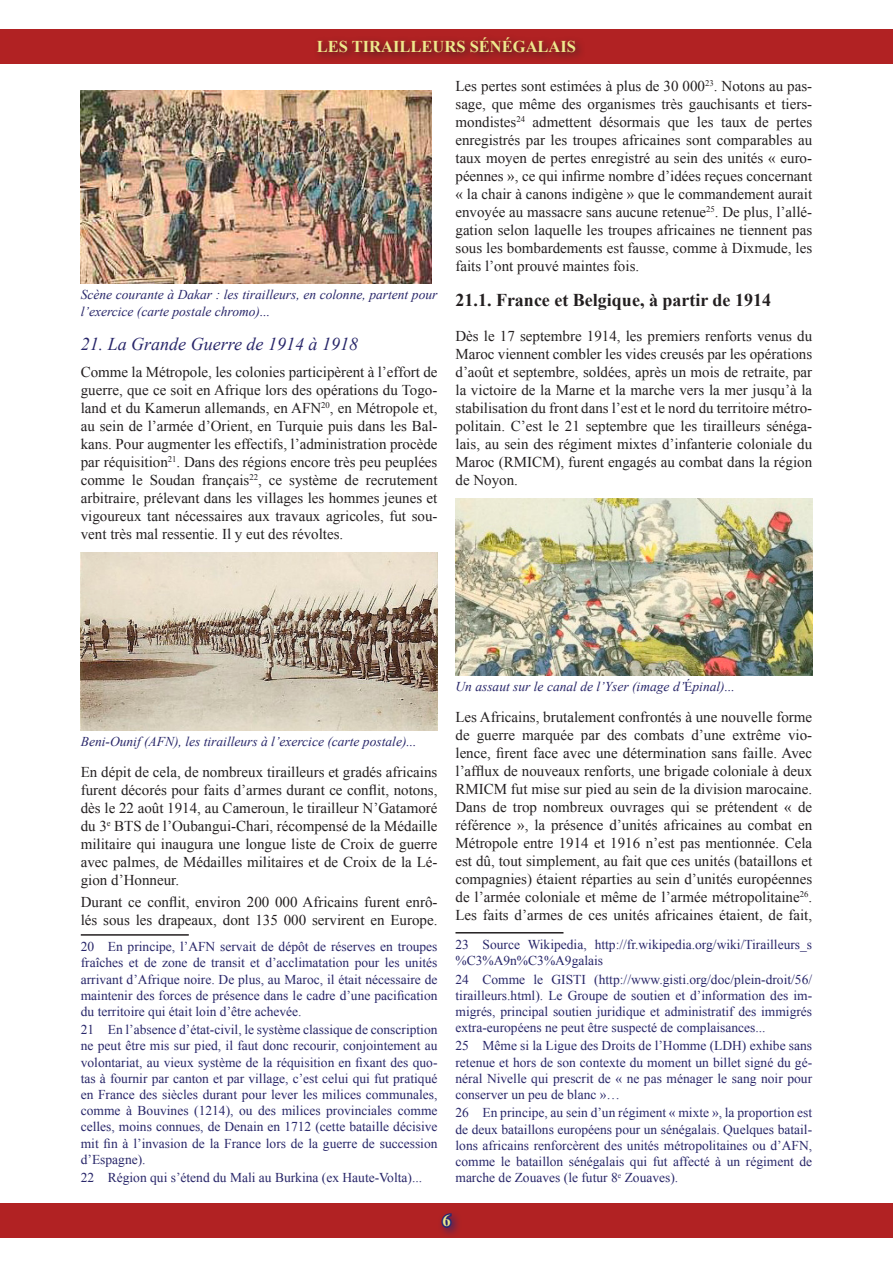
<style>
.page{position:relative;width:893px;height:1263px;background:#fff}
.page>*{position:absolute;margin:0;border:0;box-sizing:border-box;transform-origin:0 0}
.Titre_3{font:700 18px "Times New Roman";color:#231f20}
.Titre_2{font:italic 18px "Times New Roman";color:#282669}
.t1{font:700 16.5px "Times New Roman";color:#eee88c}
.t2{font:15px/18px "Times New Roman";color:#231f20;text-align:justify}
.Note_bdp{font:13.5px/16.2px "Times New Roman";color:#282669;text-align:justify}
.Légende{font:italic 13.5px/16.2px "Times New Roman";color:#282669}
.s1{font-style:normal}
</style>
<div class="page">
<div style="left:0;top:30px;width:893px;height:34px;background:#b12223"></div>
<div style="left:313px;top:33px;width:273px;height:30px;background:#231f20;opacity:.75"></div>
<div style="left:0;top:1203px;width:893px;height:34px;background:#b12223"></div>
<div style="left:437px;top:1209px;width:25px;height:29px;background:#282873;opacity:.75"></div>
<svg style="left:439px;top:1211px;width:15px;height:19px"></svg>
<img style="left:81px;top:90px;width:350px;height:194px">
<img style="left:81px;top:552px;width:356px;height:179px">
<hr style="left:81px;top:934px;width:108px;height:2px;background:#231f20">
<img style="left:455px;top:498px;width:357px;height:177px">
<hr style="left:455px;top:932px;width:108px;height:1px;background:#231f20">
<p class="t1" style="left:317px;top:35px;width:261px">LES TIRAILLEURS SÉNÉGALAIS</p>
<p class="Légende" style="left:81px;top:287px;width:358px">Scène courante à Dakar : les tirailleurs, en colonne, partent pour l’exercice (carte postale chromo)...</p>
<p class="Titre_2" style="left:81px;top:332px;width:279px">21. La Grande Guerre de 1914 à 1918</p>
<p class="t2" style="left:81px;top:362px;width:358px">Comme la Métropole, les colonies participèrent à l’effort de guerre, que ce soit en Afrique lors des opérations du Togo&shy;land et du Kamerun allemands, en AFN<sup>20</sup>, en Métropole et, au sein de l’armée d’Orient, en Turquie puis dans les Bal&shy;kans. Pour augmenter les effectifs, l’administration procède par réquisition<sup>21</sup>. Dans des régions encore très peu peuplées comme le Soudan français<sup>22</sup>, ce système de recrutement arbitraire, prélevant dans les villages les hommes jeunes et vigoureux tant nécessaires aux travaux agricoles, fut sou&shy;vent très mal ressentie. Il y eut des révoltes.</p>
<p class="t2" style="left:455px;top:77px;width:358px">Les pertes sont estimées à plus de 30 000<sup>23</sup>. Notons au pas&shy;sage, que même des organismes très gauchisants et tiers&shy;mondistes<sup>24</sup> admettent désormais que les taux de pertes enregistrés par les troupes africaines sont comparables au taux moyen de pertes enregistré au sein des unités « euro&shy;péennes », ce qui infirme nombre d’idées reçues concernant « la chair à canons indigène » que le commandement aurait envoyée au massacre sans aucune retenue<sup>25</sup>. De plus, l’allé&shy;gation selon laquelle les troupes africaines ne tiennent pas sous les bombardements est fausse, comme à Dixmude, les faits l’ont prouvé maintes fois.</p>
<p class="Titre_3" style="left:455px;top:287px;width:317px">21.1. France et Belgique, à partir de 1914</p>
<p class="t2" style="left:455px;top:326px;width:358px">Dès le 17 septembre 1914, les premiers renforts venus du Maroc viennent combler les vides creusés par les opérations d’août et septembre, soldées, après un mois de retraite, par la victoire de la Marne et la marche vers la mer jusqu’à la stabilisation du front dans l’est et le nord du territoire métro&shy;politain. C’est le 21 septembre que les tirailleurs sénéga&shy;lais, au sein des régiment mixtes d’infanterie coloniale du Maroc (RMICM), furent engagés au combat dans la région de Noyon.</p>
<p class="Légende" style="left:81px;top:733px;width:337px">Beni-Ounif (AFN), les tirailleurs à l’exercice (carte postale)...</p>
<p class="t2" style="left:81px;top:763px;width:358px">En dépit de cela, de nombreux tirailleurs et gradés africains furent décorés pour faits d’armes durant ce conflit, notons, dès le 22 août 1914, au Cameroun, le tirailleur N’Gatamoré du 3<sup>e</sup> BTS de l’Oubangui-Chari, récompensé de la Médaille militaire qui inaugura une longue liste de Croix de guerre avec palmes, de Médailles militaires et de Croix de la Lé&shy;gion d’Honneur.</p>
<p class="t2" style="left:81px;top:893px;width:358px">Durant ce conflit, environ 200 000 Africains furent enrô&shy;lés sous les drapeaux, dont 135 000 servirent en Europe.</p>
<p class="Note_bdp" style="left:81px;top:938px;width:358px">20 En principe, l’AFN servait de dépôt de réserves en troupes fraîches et de zone de transit et d’acclimatation pour les unités arrivant d’Afrique noire. De plus, au Maroc, il était nécessaire de maintenir des forces de présence dans le cadre d’une pacification du territoire qui était loin d’être achevée.</p>
<p class="Note_bdp" style="left:81px;top:1021px;width:358px">21 En l’absence d’état-civil, le système classique de conscription ne peut être mis sur pied, il faut donc recourir, conjointement au volontariat, au vieux système de la réquisition en fixant des quo&shy;tas à fournir par canton et par village, c’est celui qui fut pratiqué en France des siècles durant pour lever les milices communales, comme à Bouvines (1214), ou des milices provinciales comme celles, moins connues, de Denain en 1712 (cette bataille décisive mit fin à l’invasion de la France lors de la guerre de succession d’Espagne).</p>
<p class="Note_bdp" style="left:81px;top:1169px;width:343px">22 Région qui s’étend du Mali au Burkina (ex Haute-Volta)...</p>
<p class="Légende" style="left:455px;top:678px;width:281px">Un assaut sur le canal de l’Yser (image d’<span class="s1">É</span>pinal)...</p>
<p class="t2" style="left:455px;top:707px;width:358px">Les Africains, brutalement confrontés à une nouvelle forme de guerre marquée par des combats d’une extrême vio&shy;lence, firent face avec une détermination sans faille. Avec l’afflux de nouveaux renforts, une brigade coloniale à deux RMICM fut mise sur pied au sein de la division marocaine.<br>Dans de trop nombreux ouvrages qui se prétendent « de référence », la présence d’unités africaines au combat en Métropole entre 1914 et 1916 n’est pas mentionnée. Cela est dû, tout simplement, au fait que ces unités (bataillons et compagnies) étaient réparties au sein d’unités européennes de l’armée coloniale et même de l’armée métropolitaine<sup>26</sup>.<br>Les faits d’armes de ces unités africaines étaient, de fait,</p>
<p class="Note_bdp" style="left:455px;top:936px;width:358px">23 Source Wikipedia, http://fr.wikipedia.org/wiki/Tirailleurs_s %C3%A9n%C3%A9galais</p>
<p class="Note_bdp" style="left:455px;top:971px;width:358px">24 Comme le GISTI (http://www.gisti.org/doc/plein-droit/56/ tirailleurs.html). Le Groupe de soutien et d’information des im&shy;migrés, principal soutien juridique et administratif des immigrés extra-européens ne peut être suspecté de complaisances...</p>
<p class="Note_bdp" style="left:455px;top:1037px;width:358px">25 Même si la Ligue des Droits de l’Homme (LDH) exhibe sans retenue et hors de son contexte du moment un billet signé du gé&shy;néral Nivelle qui prescrit de « ne pas ménager le sang noir pour conserver un peu de blanc »…</p>
<p class="Note_bdp" style="left:455px;top:1104px;width:358px">26 En principe, au sein d’un régiment « mixte », la proportion est de deux bataillons européens pour un sénégalais. Quelques batail&shy;lons africains renforcèrent des unités métropolitaines ou d’AFN, comme le bataillon sénégalais qui fut affecté à un régiment de marche de Zouaves (le futur 8<sup>e</sup> Zouaves).</p>
<p class="t1" style="left:442px;top:1209px;width:10px">6</p>
</div>
